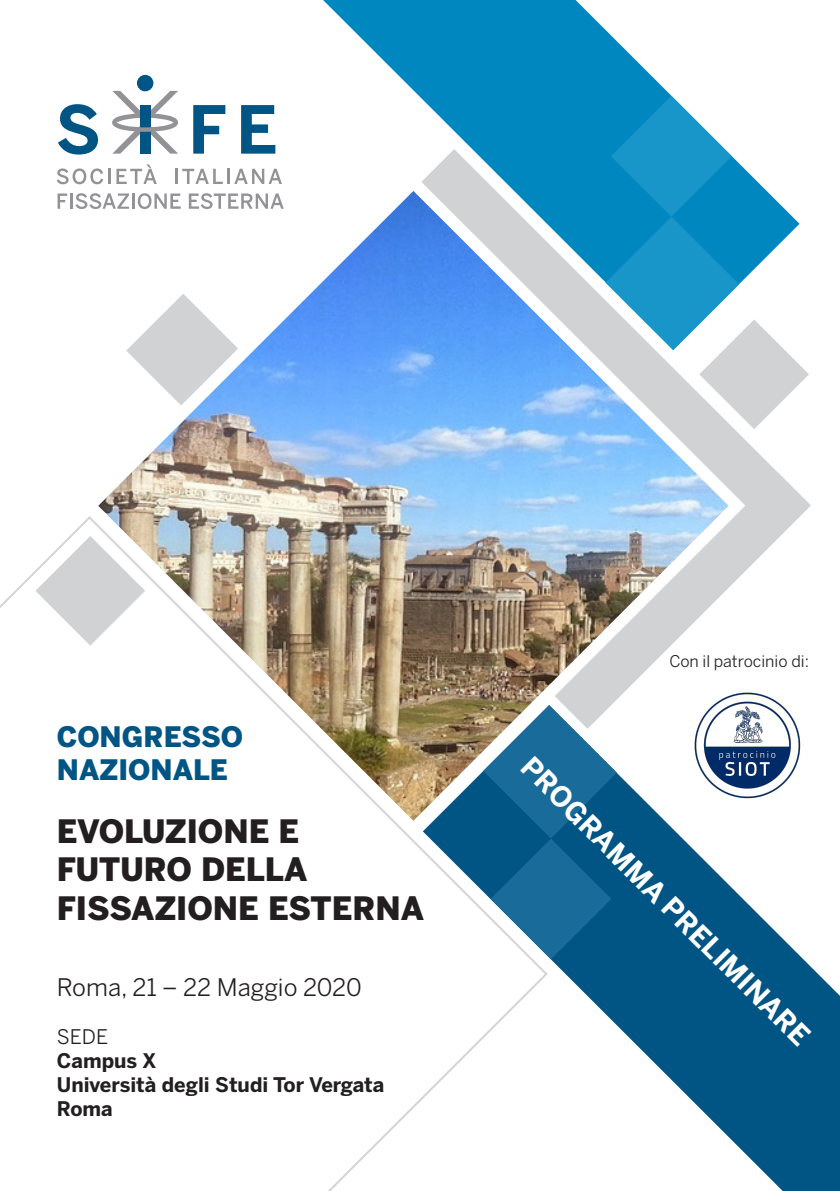
<style>
.page{position:relative;width:840px;height:1191px;background:#fff}
.page>*{position:absolute;margin:0;border:0;box-sizing:border-box;transform-origin:0 0}
.t1{font:900 32px "Benton Sans";color:#231f20}
.t2{font:700 28px "Benton Sans";color:#fff}
.t3{font:900 28px "Benton Sans";color:#005585}
.t4{font:24px "Benton Sans";color:#231f20}
.t5{font:700 20px "Benton Sans";color:#231f20}
.t6{font:20px "Benton Sans";color:#231f20}
.t7{font:16px "Benton Sans";color:#231f20}
</style>
<div class="page">
<svg style="left:323px;top:0;width:349px;height:149px;fill:#0087c0"></svg>
<div style="left:137px;top:75px;width:16px;height:16px;background:#005585;border-radius:50%"></div>
<svg style="left:58px;top:104px;width:40px;height:50px"></svg>
<svg style="left:193px;top:105px;width:32px;height:49px"></svg>
<svg style="left:241px;top:105px;width:34px;height:49px"></svg>
<svg style="left:57px;top:168px;width:46px;height:16px"></svg>
<hr style="left:108px;top:169px;width:3px;height:15px;background:#939397">
<svg style="left:116px;top:164px;width:41px;height:20px"></svg>
<hr style="left:175px;top:169px;width:3px;height:15px;background:#939397">
<svg style="left:182px;top:169px;width:41px;height:15px"></svg>
<hr style="left:227px;top:169px;width:3px;height:15px;background:#939397">
<svg style="left:234px;top:169px;width:48px;height:15px"></svg>
<svg style="left:57px;top:193px;width:41px;height:16px"></svg>
<svg style="left:112px;top:91px;width:66px;height:63px"></svg>
<div style="left:140px;top:105px;width:11px;height:17px;background:#005585"></div>
<svg style="left:35px;top:536px;width:63px;height:109px"></svg>
<svg style="left:605px;top:96px;width:120px;height:53px"></svg>
<img style="left:98px;top:191px;width:456px;height:629px">
<svg style="left:421px;top:149px;width:388px;height:388px"></svg>
<svg style="left:554px;top:473px;width:256px;height:232px"></svg>
<svg style="left:422px;top:705px;width:417px;height:486px"></svg>
<svg style="left:483px;top:705px;width:133px;height:254px;background:#3a7ca0"></svg>
<img style="left:684px;top:683px;width:124px;height:125px">
<p class="t3" style="left:57px;top:718px;width:187px">CONGRESSO</p>
<p class="t3" style="left:57px;top:752px;width:172px">NAZIONALE</p>
<p class="t1" style="left:57px;top:810px;width:244px">EVOLUZIONE E</p>
<p class="t1" style="left:57px;top:849px;width:252px">FUTURO DELLA</p>
<p class="t1" style="left:57px;top:887px;width:368px">FISSAZIONE ESTERNA</p>
<p class="t4" style="left:57px;top:973px;width:306px">Roma, 21 – 22 Maggio 2020</p>
<p class="t6" style="left:57px;top:1025px;width:53px">SEDE</p>
<p class="t5" style="left:57px;top:1048px;width:101px">Campus X</p>
<p class="t5" style="left:57px;top:1072px;width:329px">Università degli Studi Tor Vergata</p>
<p class="t5" style="left:57px;top:1096px;width:57px">Roma</p>
<p class="t7" style="left:669px;top:651px;width:141px">Con il patrocinio di:</p>
<p class="t2" style="left:538px;top:749px;width:396px;rotate:45deg">PROGRAMMA PRELIMINARE</p>
</div>
